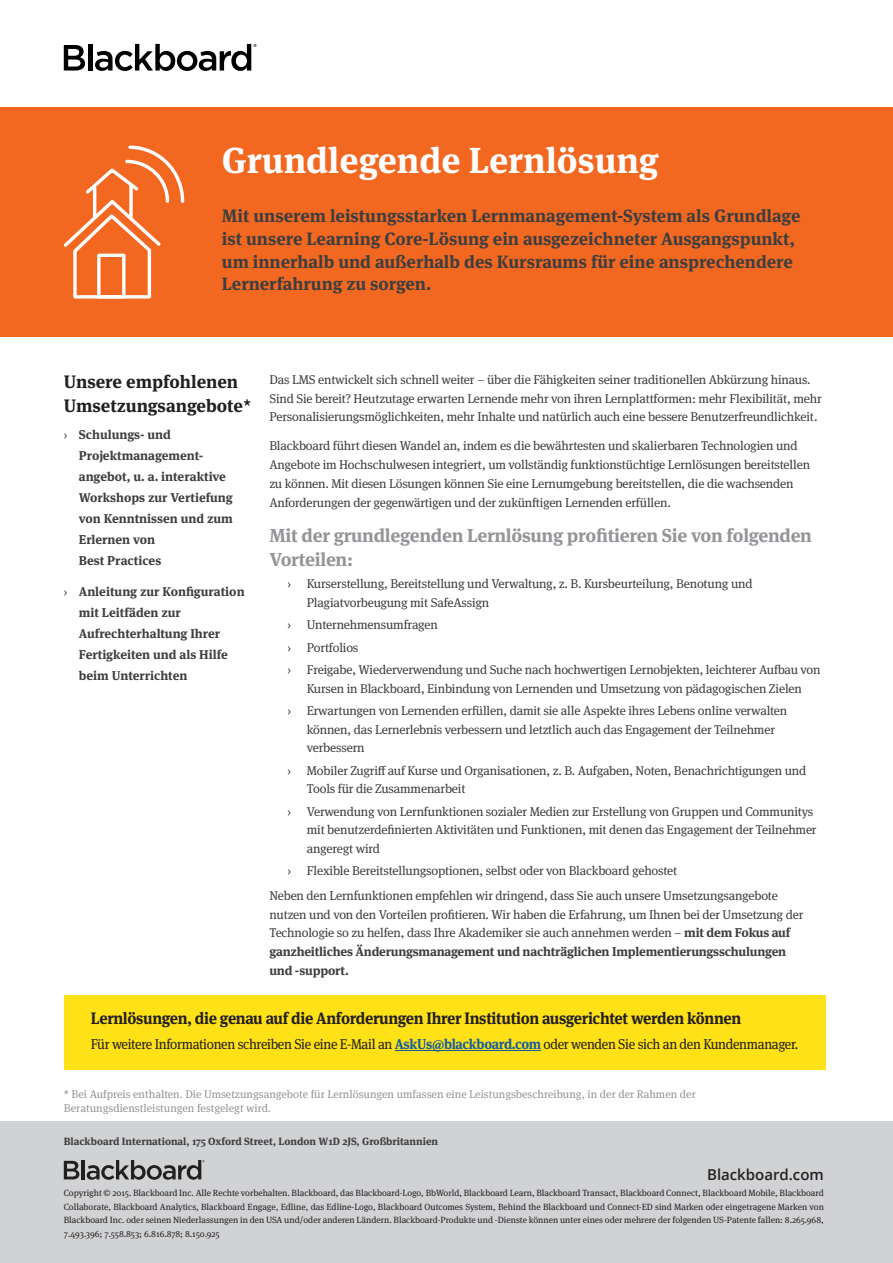
<style>
.page{position:relative;width:893px;height:1263px;background:#fff}
.page>*{position:absolute;margin:0;border:0;box-sizing:border-box;transform-origin:0 0}
.Cover_Header{font:700 36.15px "Meta Serif OT";color:#fff}
.t1{font:700 18.75px/24px "Meta Serif OT";letter-spacing:-.015em;color:#939598}
.t2{font:700 18px/24px "Meta Serif OT";color:#231f20}
.Intro_Paragraph{font:700 17.85px/22.8px "Meta Serif OT";color:#3e3e3f}
.Body_copy{font:700 16.5px "Meta Serif OT";letter-spacing:-.02em;color:#231f20;scale:.95 1}
.t3{font:600 15px "Open Sans";color:#231f20}
.Body_copy-2{font:14.25px "Meta Serif OT";letter-spacing:-.025em;color:#231f20;scale:.95 1}
.Body_copy-3{font:12.9px "Meta Serif OT";letter-spacing:-.015em;color:#3e3e3f}
.Body_copy-4{font:12.75px/18.8px "Meta Serif OT";letter-spacing:-.015em;color:#3e3e3f}
.t4{font:700 12.75px/21px "Meta Serif OT";color:#3e3e3f}
.body{font:11.25px/13.5px "Meta Serif OT";color:#939598}
.Intro_Paragraph-2{font:700 10.5px "Meta Serif OT";color:#3e3e3f}
.Legal__back_cover{font:9px/13.5px "Meta Serif OT";color:#231f20;text-align:justify}
.s1{font-weight:400}
.s2{font-size:12.75px}
.s3{font-weight:700}
.s4{font-weight:700;color:#175d9e}
</style>
<div class="page">
<svg style="left:64px;top:45px;width:21px;height:26px"></svg>
<hr style="left:88px;top:44px;width:4px;height:27px;background:#000">
<svg style="left:95px;top:44px;width:162px;height:27px"></svg>
<div style="left:0;top:107px;width:893px;height:230px;background:#f36821"></div>
<svg style="left:63px;top:145px;width:122px;height:154px"></svg>
<div style="left:0;top:1121px;width:893px;height:142px;background:#d1d2d4"></div>
<svg style="left:64px;top:1161px;width:15px;height:18px"></svg>
<hr style="left:82px;top:1160px;width:3px;height:19px;background:#231f20">
<svg style="left:87px;top:1160px;width:118px;height:20px"></svg>
<div style="left:64px;top:995px;width:762px;height:74px;background:#ffe117"></div>
<hr style="left:395px;top:1050px;width:146px;height:1px;background:#175d9e">
<p class="Cover_Header" style="left:222px;top:137px;width:438px">Grundlegende Lernlösung</p>
<p class="Intro_Paragraph" style="left:222px;top:204px;width:580px">Mit unserem leistungsstarken Lernmanagement-System als Grundlage ist unsere Learning Core-Lösung ein ausgezeichneter Ausgangspunkt, um innerhalb und außerhalb des Kursraums für eine ansprechendere Lernerfahrung zu sorgen.</p>
<p class="t2" style="left:64px;top:370px;width:189px">Unsere empfohlenen<br>Umsetzungsangebote*</p>
<p class="t4" style="left:79px;top:424px;width:156px;text-indent:-15px"><span class="s1">›</span> Schulungs- und<br>Projektmanagement&shy;angebot, u. a. interaktive<br>Workshops zur Vertiefung von Kenntnissen und zum<br>Erlernen von<br>Best Practices</p>
<p class="t4" style="left:79px;top:581px;width:167px;text-indent:-15px"><span class="s1">›</span> Anleitung zur Konfiguration mit Leitfäden zur<br>Aufrechterhaltung Ihrer<br>Fertigkeiten und als Hilfe beim Unterrichten</p>
<p class="Body_copy-4" style="left:269px;top:370px;width:554px">Das LMS entwickelt sich schnell weiter – über die Fähigkeiten seiner traditionellen Abkürzung hinaus.<br>Sind Sie bereit? Heutzutage erwarten Lernende mehr von ihren Lernplattformen: mehr Flexibilität, mehr<br>Personalisierungsmöglichkeiten, mehr Inhalte und natürlich auch eine bessere Benutzerfreundlichkeit.</p>
<p class="Body_copy-4" style="left:269px;top:437px;width:542px">Blackboard führt diesen Wandel an, indem es die bewährtesten und skalierbaren Technologien und Angebote im Hochschulwesen integriert, um vollständig funktionstüchtige Lernlösungen bereitstellen zu können. Mit diesen Lösungen können Sie eine Lernumgebung bereitstellen, die die wachsenden Anforderungen der gegenwärtigen und der zukünftigen Lernenden erfüllen.</p>
<p class="t1" style="left:269px;top:523px;width:544px">Mit der grundlegenden Lernlösung profitieren Sie von folgenden<br>Vorteilen:</p>
<p class="Body_copy-4" style="left:307px;top:574px;width:447px;text-indent:-20px">› Kurserstellung, Bereitstellung und Verwaltung, z. B. Kursbeurteilung, Benotung und<br>Plagiatvorbeugung mit SafeAssign</p>
<p class="Body_copy-4" style="left:287px;top:615px;width:152px">› Unternehmensumfragen</p>
<p class="Body_copy-4" style="left:287px;top:638px;width:73px">› Portfolios</p>
<p class="Body_copy-4" style="left:287px;top:660px;width:535px;text-align:center">› Freigabe, Wiederverwendung und Suche nach hochwertigen Lernobjekten, leichterer Aufbau von<br>Kursen in Blackboard, Einbindung von Lernenden und Umsetzung von pädagogischen Zielen</p>
<p class="Body_copy-4" style="left:307px;top:701px;width:482px;text-indent:-20px">› Erwartungen von Lernenden erfüllen, damit sie alle Aspekte ihres Lebens online verwalten können, das Lernerlebnis verbessern und letztlich auch das Engagement der Teilnehmer verbessern</p>
<p class="Body_copy-4" style="left:307px;top:761px;width:501px;text-indent:-20px">› Mobiler Zugriff auf Kurse und Organisationen, z. B. Aufgaben, Noten, Benachrichtigungen und<br>Tools für die Zusammenarbeit</p>
<p class="Body_copy-4" style="left:307px;top:802px;width:511px;text-indent:-20px">› Verwendung von Lernfunktionen sozialer Medien zur Erstellung von Gruppen und Communitys mit benutzerdefinierten Aktivitäten und Funktionen, mit denen das Engagement der Teilnehmer angeregt wird</p>
<p class="Body_copy-4" style="left:287px;top:862px;width:391px">› Flexible Bereitstellungsoptionen, selbst oder von Blackboard gehostet</p>
<p class="Body_copy-3" style="left:269px;top:887px;width:510px">Neben den Lernfunktionen empfehlen wir dringend, dass Sie auch unsere <span class="s2">Umsetzungsangebote</span></p>
<p class="Body_copy-4" style="left:269px;top:905px;width:535px">nutzen und von den Vorteilen profitieren. Wir haben die Erfahrung, um Ihnen bei der Umsetzung der Technologie so zu helfen, dass Ihre Akademiker sie auch annehmen werden – <span class="s3">mit dem Fokus auf ganzheitliches Änderungsmanagement und nachträglichen Implementierungsschulungen und -support.</span></p>
<p class="Body_copy" style="left:91px;top:1008px;width:686px">Lernlösungen, die genau auf die Anforderungen Ihrer Institution ausgerichtet werden können</p>
<p class="Body_copy-2" style="left:91px;top:1035px;width:747px">Für weitere Informationen schreiben Sie eine E-Mail an <span class="s4">AskUs@blackboard.com</span> oder wenden Sie sich an den Kundenmanager.</p>
<p class="body" style="left:64px;top:1088px;width:633px">* Bei Aufpreis enthalten. Die Umsetzungsangebote für Lernlösungen umfassen eine Leistungsbeschreibung, in der der Rahmen der<br>Beratungsdienstleistungen festgelegt wird.</p>
<p class="Intro_Paragraph-2" style="left:64px;top:1135px;width:376px">Blackboard International, 175 Oxford Street, London W1D 2JS, Großbritannien</p>
<p class="t3" style="left:707px;top:1164px;width:118px">Blackboard.com</p>
<p class="Legal__back_cover" style="left:64px;top:1186px;width:762px">Copyright © 2015. Blackboard Inc. Alle Rechte vorbehalten. Blackboard, das Blackboard-Logo, BbWorld, Blackboard Learn, Blackboard Transact, Blackboard Connect, Blackboard Mobile, Blackboard Collaborate, Blackboard Analytics, Blackboard Engage, Edline, das Edline-Logo, Blackboard Outcomes System, Behind the Blackboard und Connect-ED sind Marken oder eingetragene Marken von Blackboard Inc. oder seinen Niederlassungen in den USA und/oder anderen Ländern. Blackboard-Produkte und -Dienste können unter eines oder mehrere der folgenden US-Patente fallen: 8.265.968, 7.493.396; 7.558.853; 6.816.878; 8.150.925</p>
</div>
